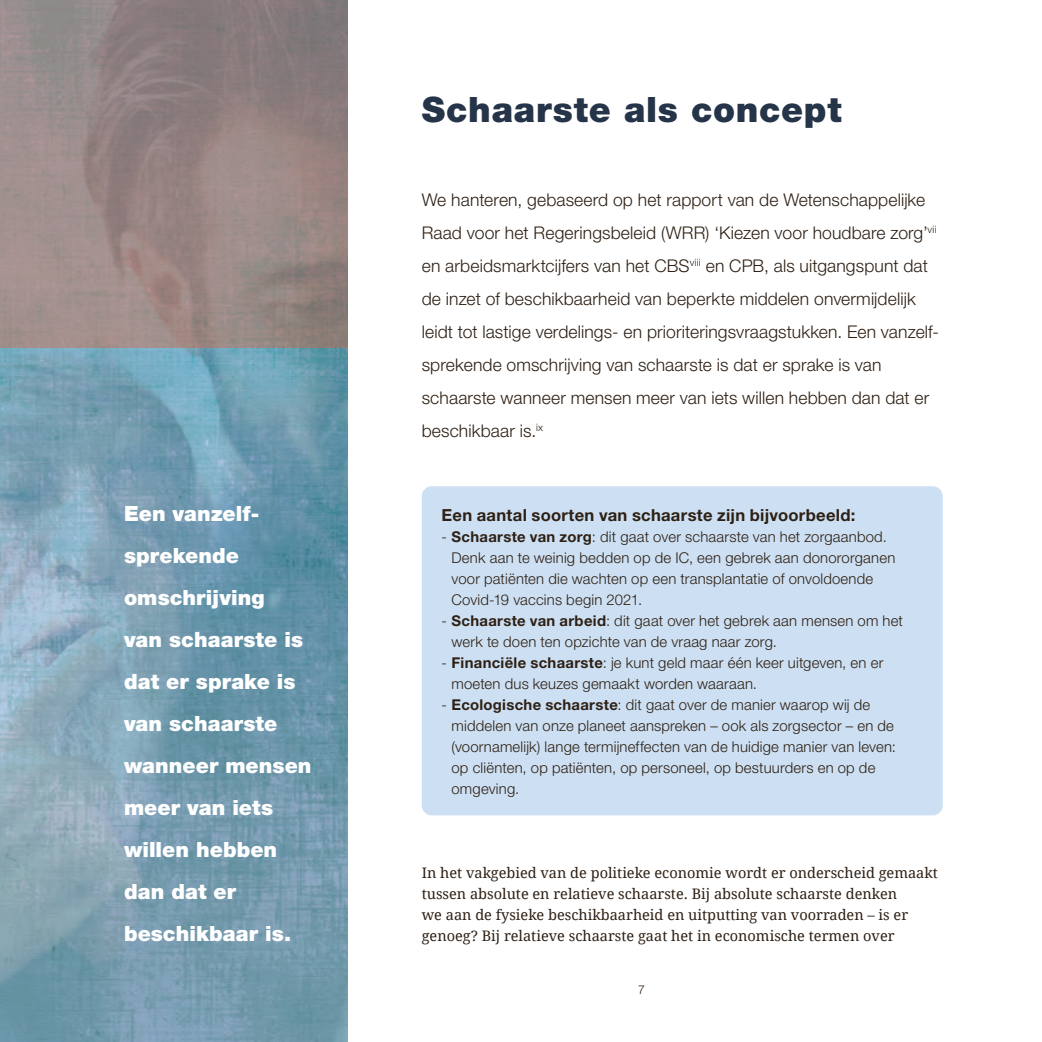
<style>
.page{position:relative;width:1042px;height:1042px;background:#fff}
.page>*{position:absolute;margin:0;border:0;box-sizing:border-box;transform-origin:0 0}
.t1{font:900 35px "Helvetica Neue LT Std";letter-spacing:.02em;color:#253448}
.t2{font:900 21px/42px "Helvetica Neue LT Std";letter-spacing:.005em;color:#fff}
.t3{font:300 17.5px/32.9px "Helvetica Neue LT Std";letter-spacing:.005em;color:#2e2014}
.t4{font:700 16.62px "Helvetica Neue LT Std";letter-spacing:.015em;color:#2e2014}
.t5{font:300 14.88px/21px "Helvetica Neue LT Std";letter-spacing:.015em;color:#2e2014}
.t6{font:14.53px/21px "Droid Serif";color:#2e2014}
.t7{font:300 12.25px "Helvetica Neue LT Std";color:#2e2014}
.s1{font-weight:700}
</style>
<div class="page">
<div style="left:422px;top:486px;width:521px;height:329px;background:#cde0f3;border-radius:10px"></div>
<img style="left:0;top:347px;width:347px;height:695px">
<svg style="left:0;top:0;width:347px;height:347px;background:#958685"></svg>
<h2 class="t2" style="left:124px;top:493px;width:189px">Een vanzelf&shy;sprekende omschrijving<br>van schaarste is dat er sprake is van schaarste wanneer mensen meer van iets willen hebben dan dat er beschikbaar is.</h2>
<h1 class="t1" style="left:422px;top:89px;width:421px">Schaarste als concept</h1>
<p class="t3" style="left:422px;top:183px;width:519px">We hanteren, gebaseerd op het rapport van de Wetenschappelijke Raad voor het Regeringsbeleid (WRR) ‘Kiezen voor houdbare zorg’<sup>vii </sup>en arbeidsmarktcijfers van het CBS<sup>viii</sup> en CPB, als uitgangspunt dat de inzet of beschikbaarheid van beperkte middelen onvermijdelijk leidt tot lastige verdelings- en prioriteringsvraagstukken. Een vanzelf&shy;sprekende omschrijving van schaarste is dat er sprake is van schaarste wanneer mensen meer van iets willen hebben dan dat er beschikbaar is.<sup>ix</sup></p>
<p class="t4" style="left:441px;top:505px;width:415px">Een aantal soorten van schaarste zijn bijvoorbeeld:</p>
<p class="t5" style="left:451px;top:526px;width:445px;text-indent:-10px">- <span class="s1">Schaarste van zorg</span>: dit gaat over schaarste van het zorgaanbod.<br>Denk aan te weinig bedden op de IC, een gebrek aan donororganen voor patiënten die wachten op een transplantatie of onvoldoende Covid-19 vaccins begin 2021.</p>
<p class="t5" style="left:451px;top:610px;width:453px;text-indent:-10px">- <span class="s1">Schaarste van arbeid</span>: dit gaat over het gebrek aan mensen om het werk te doen ten opzichte van de vraag naar zorg.</p>
<p class="t5" style="left:451px;top:652px;width:433px;text-indent:-10px">- <span class="s1">Financiële schaarste</span>: je kunt geld maar één keer uitgeven, en er moeten dus keuzes gemaakt worden waaraan.</p>
<p class="t5" style="left:451px;top:694px;width:446px;text-indent:-10px">- <span class="s1">Ecologische schaarste</span>: dit gaat over de manier waarop wij de middelen van onze planeet aanspreken – ook als zorgsector – en de (voornamelijk) lange termijneffecten van de huidige manier van leven: op cliënten, op patiënten, op personeel, op bestuurders en op de omgeving.</p>
<p class="t6" style="left:422px;top:862px;width:518px">In het vakgebied van de politieke economie wordt er onderscheid gemaakt tussen absolute en relatieve schaarste. Bij absolute schaarste denken<br>we aan de fysieke beschikbaarheid en uitputting van voorraden – is er genoeg? Bij relatieve schaarste gaat het in economische termen over</p>
<p class="t7" style="left:638px;top:982px;width:8px">7</p>
</div>
